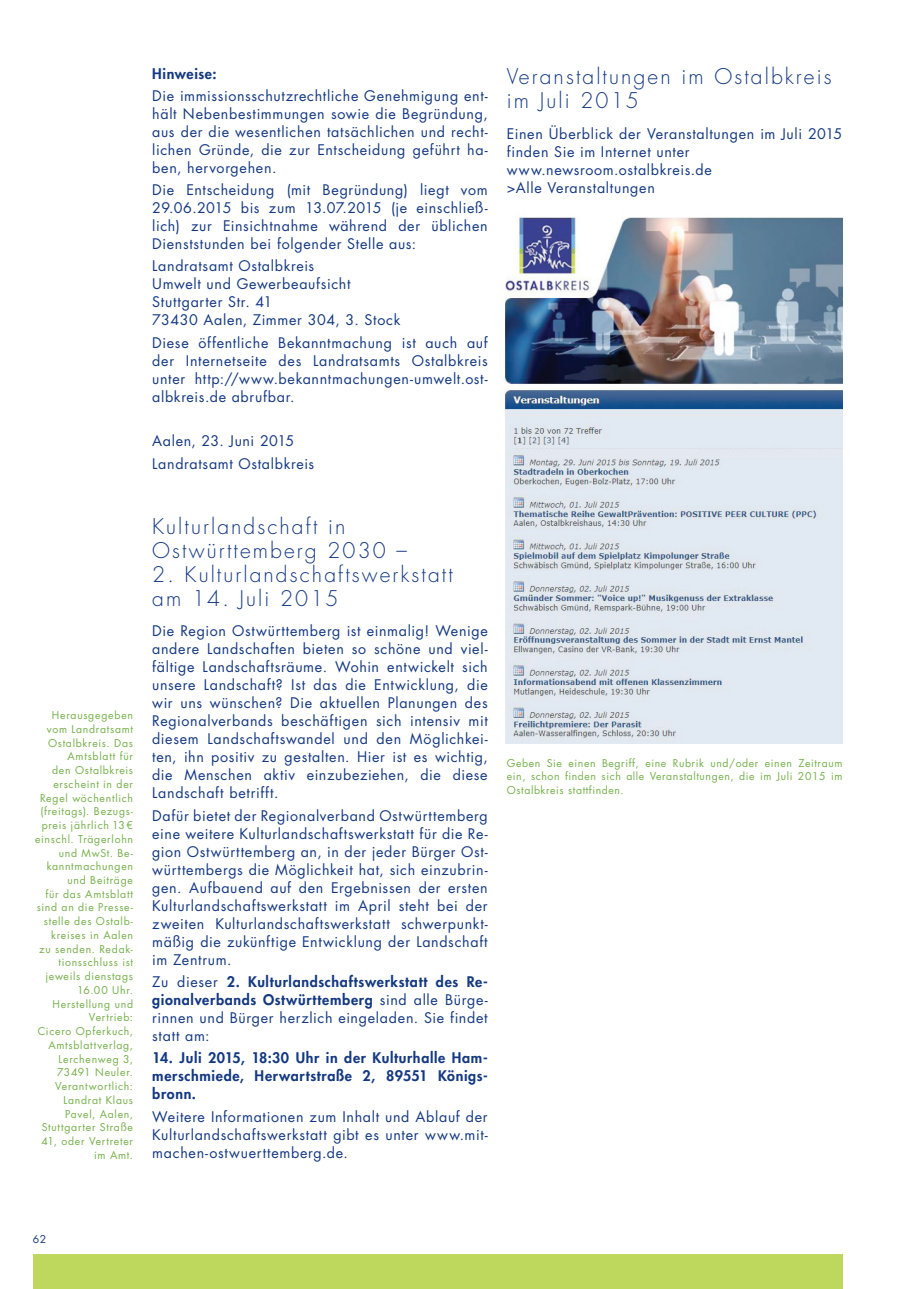
<style>
.page{position:relative;width:919px;height:1289px;background:#fff}
.page>*{position:absolute;margin:0;border:0;box-sizing:border-box;transform-origin:0 0}
.t1{font:300 21px/24px "Futura Std";letter-spacing:.1em;color:#143982}
.t2{font:14.25px/18px "Futura Std";letter-spacing:.05em;color:#143982;text-align:justify}
.t3{font:800 14.25px/18px "Futura Std";letter-spacing:.045em;color:#143982;text-align:justify}
.t4{font:10.5px/13.8px "Futura Std";letter-spacing:.065em;color:#74b04a;text-align:justify}
.t5{font:10.5px "Futura Std";color:#143982}
.s1{font-weight:800}
</style>
<div class="page">
<div style="left:33px;top:1254px;width:809px;height:34px;background:#bdd85c"></div>
<img style="left:505px;top:216px;width:337px;height:527px">
<p class="t4" style="left:35px;top:708px;width:99px;text-align:right">Herausgegeben vom Landratsamt<br>Ostalbkreis. Das<br>Amtsblatt für<br>den Ostalbkreis erscheint in der<br>Regel wöchentlich (freitags). Bezugs&shy;preis jährlich 13€ einschl. Trägerlohn und MwSt. Be&shy;kanntmachungen und Beiträge<br>für das Amtsblatt sind an die Presse&shy;stelle des Ostalb&shy;kreises in Aalen<br>zu senden. Redak&shy;tionsschluss ist jeweils dienstags<br>16.00 Uhr.<br>Herstellung und<br>Vertrieb:<br>Cicero Opferkuch,<br>Amtsblattverlag,<br>Lerchenweg 3,<br>73491 Neuler.<br>Verantwortlich:<br>Landrat Klaus<br>Pavel, Aalen,<br>Stuttgarter Straße<br>41, oder Vertreter im Amt.</p>
<p class="t3" style="left:152px;top:64px;width:66px">Hinweise:</p>
<p class="t2" style="left:152px;top:87px;width:337px">Die immissionsschutzrechtliche Genehmigung ent&shy;hält Nebenbestimmungen sowie die Begründung, aus der die wesentlichen tatsächlichen und recht&shy;lichen Gründe, die zur Entscheidung geführt ha&shy;ben, hervorgehen.</p>
<p class="t2" style="left:152px;top:181px;width:337px">Die Entscheidung (mit Begründung) liegt vom 29.06.2015 bis zum 13.07.2015 (je einschließ&shy;lich) zur Einsichtnahme während der üblichen Dienststunden bei folgender Stelle aus:</p>
<p class="t2" style="left:152px;top:257px;width:249px;text-align:left">Landratsamt Ostalbkreis<br>Umwelt und Gewerbeaufsicht<br>Stuttgarter Str. 41<br>73430 Aalen, Zimmer 304, 3. Stock</p>
<p class="t2" style="left:152px;top:333px;width:337px">Diese öffentliche Bekanntmachung ist auch auf der Internetseite des Landratsamts Ostalbkreis unter http://www.bekanntmachungen-umwelt.ost&shy;albkreis.de abrufbar.</p>
<p class="t2" style="left:152px;top:430px;width:163px;line-height:22.2px">Aalen, 23. Juni 2015<br>Landratsamt Ostalbkreis</p>
<h1 class="t1" style="left:152px;top:514px;width:256px">Kulturlandschaft in<br>Ostwürttemberg 2030 –</h1>
<h1 class="t1" style="left:152px;top:562px;width:302px">2. Kulturlandschaftswerkstatt am 14. Juli 2015</h1>
<p class="t2" style="left:152px;top:622px;width:337px">Die Region Ostwürttemberg ist einmalig! Wenige andere Landschaften bieten so schöne und viel&shy;fältige Landschaftsräume. Wohin entwickelt sich unsere Landschaft? Ist das die Entwicklung, die wir uns wünschen? Die aktuellen Planungen des Regionalverbands beschäftigen sich intensiv mit diesem Landschaftswandel und den Möglichkei&shy;ten, ihn positiv zu gestalten. Hier ist es wichtig, die Menschen aktiv einzubeziehen, die diese Landschaft betrifft.</p>
<p class="t2" style="left:152px;top:806px;width:337px">Dafür bietet der Regionalverband Ostwürttemberg eine weitere Kulturlandschaftswerkstatt für die Re&shy;gion Ostwürttemberg an, in der jeder Bürger Ost&shy;württembergs die Möglichkeit hat, sich einzubrin&shy;gen. Aufbauend auf den Ergebnissen der ersten Kulturlandschaftswerkstatt im April steht bei der zweiten Kulturlandschaftswerkstatt schwerpunkt&shy;mäßig die zukünftige Entwicklung der Landschaft im Zentrum.</p>
<p class="t2" style="left:152px;top:972px;width:337px">Zu dieser <span class="s1">2. Kulturlandschaftswerkstatt des Re&shy;gionalverbands Ostwürttemberg</span> sind alle Bürge&shy;rinnen und Bürger herzlich eingeladen. Sie findet statt am:</p>
<p class="t3" style="left:152px;top:1049px;width:337px">14. Juli 2015, 18:30 Uhr in der Kulturhalle Ham&shy;merschmiede, Herwartstraße 2, 89551 Königs&shy;bronn.</p>
<p class="t2" style="left:152px;top:1107px;width:337px">Weitere Informationen zum Inhalt und Ablauf der Kulturlandschaftswerkstatt gibt es unter www.mit&shy;machen-ostwuerttemberg.de.</p>
<h1 class="t1" style="left:507px;top:65px;width:326px">Veranstaltungen im Ostalbkreis im Juli 2015</h1>
<p class="t2" style="left:507px;top:125px;width:337px;text-align:left">Einen Überblick der Veranstaltungen im Juli 2015 finden Sie im Internet unter www.newsroom.ostalbkreis.de<br>&gt;Alle Veranstaltungen</p>
<p class="t4" style="left:507px;top:756px;width:337px">Geben Sie einen Begriff, eine Rubrik und/oder einen Zeitraum ein, schon finden sich alle Veranstaltungen, die im Juli 2015 im Ostalbkreis stattfinden.</p>
<p class="t5" style="left:33px;top:1232px;width:15px">62</p>
</div>
